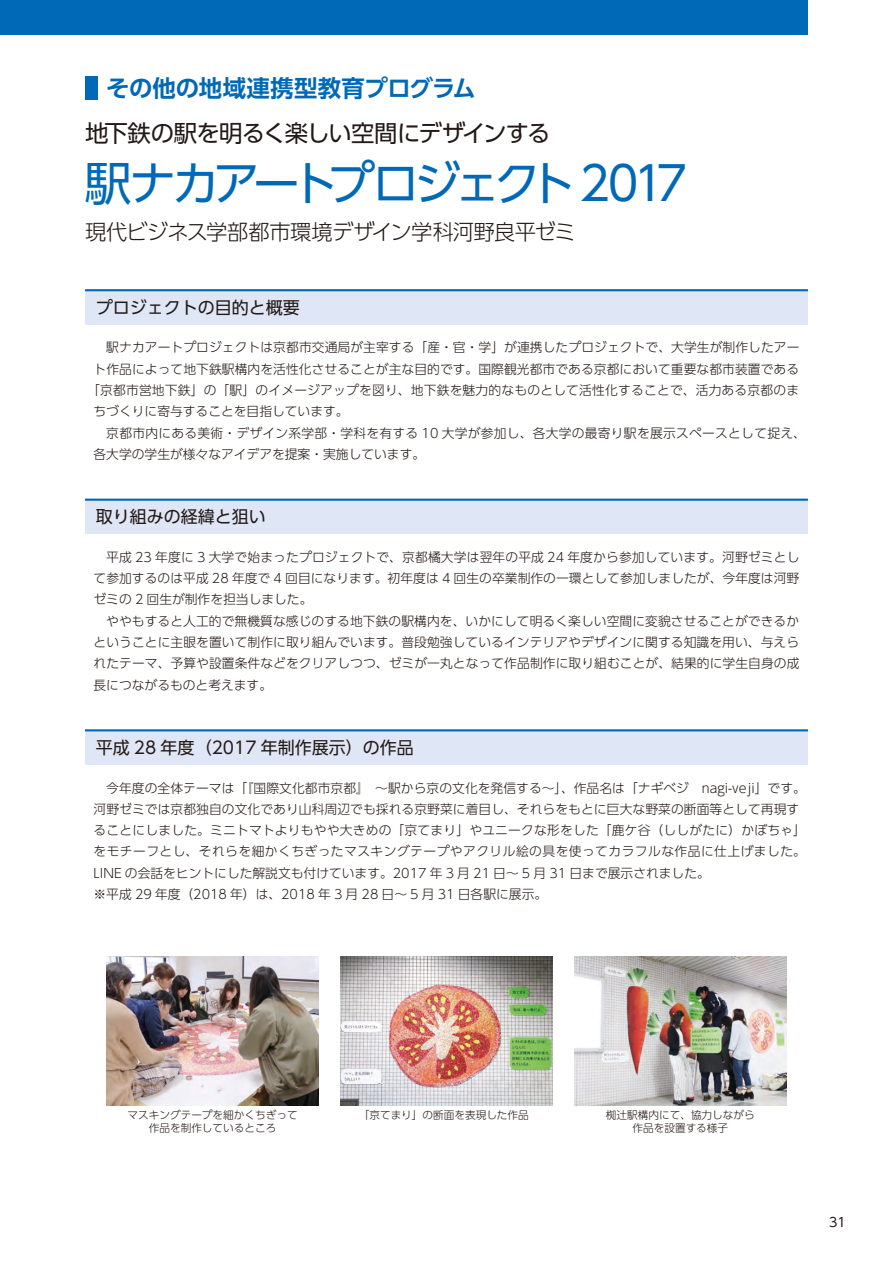
<style>
.page{position:relative;width:893px;height:1263px;background:#fff}
.page>*{position:absolute;margin:0;border:0;box-sizing:border-box;transform-origin:0 0}
.t1{font:46.8px "UD Shin Go Pr 6";letter-spacing:-.135em;color:#0069b7}
.t2{font:23.4px "UD Shin Go Pr 6";letter-spacing:-.04em;color:#231916}
.t3{font:700 23.4px "UD Shin Go Pr 6 De";letter-spacing:-.01em;color:#0069b7}
.t4{font:300 21.3px "UD Shin Go Pr 6";letter-spacing:-.025em;color:#231916}
.t5{font:16.95px "UD Shin Go Pr 6";color:#231916}
.t6{font:300 12.75px/21.3px "UD Shin Go Pr 6";letter-spacing:.005em;color:#231916;text-align:justify}
.t7{font:12.75px "UD Shin Go Pr 6";color:#231916}
.t8{font:300 10.65px/12.8px "UD Shin Go Pr 6";color:#231916;text-align:center}
</style>
<div class="page">
<div style="left:85px;top:290px;width:723px;height:34px;background:#dfe6f5"></div>
<hr style="left:85px;top:289px;width:723px;height:2px;background:#0069b7">
<div style="left:85px;top:500px;width:723px;height:34px;background:#dfe6f5"></div>
<hr style="left:85px;top:499px;width:723px;height:2px;background:#0069b7">
<div style="left:85px;top:730px;width:723px;height:34px;background:#dfe6f5"></div>
<hr style="left:85px;top:729px;width:723px;height:2px;background:#0069b7">
<div style="left:85px;top:77px;width:13px;height:23px;background:#0069b7"></div>
<div style="left:0;top:0;width:808px;height:34px;background:#0069b7"></div>
<img style="left:106px;top:957px;width:213px;height:149px">
<img style="left:340px;top:957px;width:213px;height:149px">
<img style="left:574px;top:957px;width:213px;height:149px">
<h2 class="t3" style="left:106px;top:69px;width:371px">その他の地域連携型教育プログラム</h2>
<h2 class="t2" style="left:85px;top:114px;width:467px">地下鉄の駅を明るく楽しい空間にデザインする</h2>
<h1 class="t1" style="left:85px;top:145px;width:604px">駅ナカアートプロジェクト 2017</h1>
<h3 class="t4" style="left:85px;top:214px;width:492px">現代ビジネス学部都市環境デザイン学科河野良平ゼミ</h3>
<h3 class="t5" style="left:96px;top:294px;width:206px">プロジェクトの目的と概要</h3>
<p class="t6" style="left:106px;top:336px;width:695px">駅ナカアートプロジェクトは京都市交通局が主宰する「産・官・学」が連携したプロジェクトで、大学生が制作したアー</p>
<p class="t6" style="left:94px;top:358px;width:707px">ト作品によって地下鉄駅構内を活性化させることが主な目的です。国際観光都市である京都において重要な都市装置である</p>
<p class="t6" style="left:87px;top:379px;width:713px">「京都市営地下鉄」の「駅」のイメージアップを図り、地下鉄を魅力的なものとして活性化することで、活力ある京都のま</p>
<p class="t6" style="left:94px;top:400px;width:257px">ちづくりに寄与することを目指しています。</p>
<p class="t6" style="left:106px;top:422px;width:701px">京都市内にある美術・デザイン系学部・学科を有する 10 大学が参加し、各大学の最寄り駅を展示スペースとして捉え、</p>
<p class="t6" style="left:94px;top:443px;width:333px">各大学の学生が様々なアイデアを提案・実施しています。</p>
<h3 class="t5" style="left:96px;top:503px;width:172px">取り組みの経緯と狙い</h3>
<p class="t6" style="left:94px;top:546px;width:707px;text-indent:13px">平成 23 年度に 3 大学で始まったプロジェクトで、京都橘大学は翌年の平成 24 年度から参加しています。河野ゼミとして参加するのは平成 28 年度で 4 回目になります。初年度は 4 回生の卒業制作の一環として参加しましたが、今年度は河野ゼミの 2 回生が制作を担当しました。</p>
<p class="t6" style="left:94px;top:610px;width:707px;text-indent:13px">ややもすると人工的で無機質な感じのする地下鉄の駅構内を、いかにして明るく楽しい空間に変貌させることができるかということに主眼を置いて制作に取り組んでいます。普段勉強しているインテリアやデザインに関する知識を用い、与えられたテーマ、予算や設置条件などをクリアしつつ、ゼミが一丸となって作品制作に取り組むことが、結果的に学生自身の成長につながるものと考えます。</p>
<h3 class="t5" style="left:96px;top:734px;width:320px">平成 28 年度（2017 年制作展示）の作品</h3>
<p class="t6" style="left:94px;top:777px;width:714px;text-align:left;text-indent:13px">今年度の全体テーマは「『国際文化都市京都』　〜駅から京の文化を発信する〜」、作品名は「ナギベジ　nagi-veji」です。河野ゼミでは京都独自の文化であり山科周辺でも採れる京野菜に着目し、それらをもとに巨大な野菜の断面等として再現することにしました。ミニトマトよりもやや大きめの「京てまり」やユニークな形をした「鹿ケ谷（ししがたに）かぼちゃ」をモチーフとし、それらを細かくちぎったマスキングテープやアクリル絵の具を使ってカラフルな作品に仕上げました。LINE の会話をヒントにした解説文も付けています。2017 年 3 月 21 日〜 5 月 31 日まで展示されました。<br>※平成 29 年度（2018 年）は、2018 年 3 月 28 日〜 5 月 31 日各駅に展示。</p>
<p class="t8" style="left:128px;top:1108px;width:172px">マスキングテープを細かくちぎって作品を制作しているところ</p>
<p class="t8" style="left:359px;top:1108px;width:172px">「京てまり」の断面を表現した作品</p>
<p class="t8" style="left:606px;top:1108px;width:150px">椥辻駅構内にて、協力しながら作品を設置する様子</p>
<p class="t7" style="left:829px;top:1212px;width:18px">31</p>
</div>
